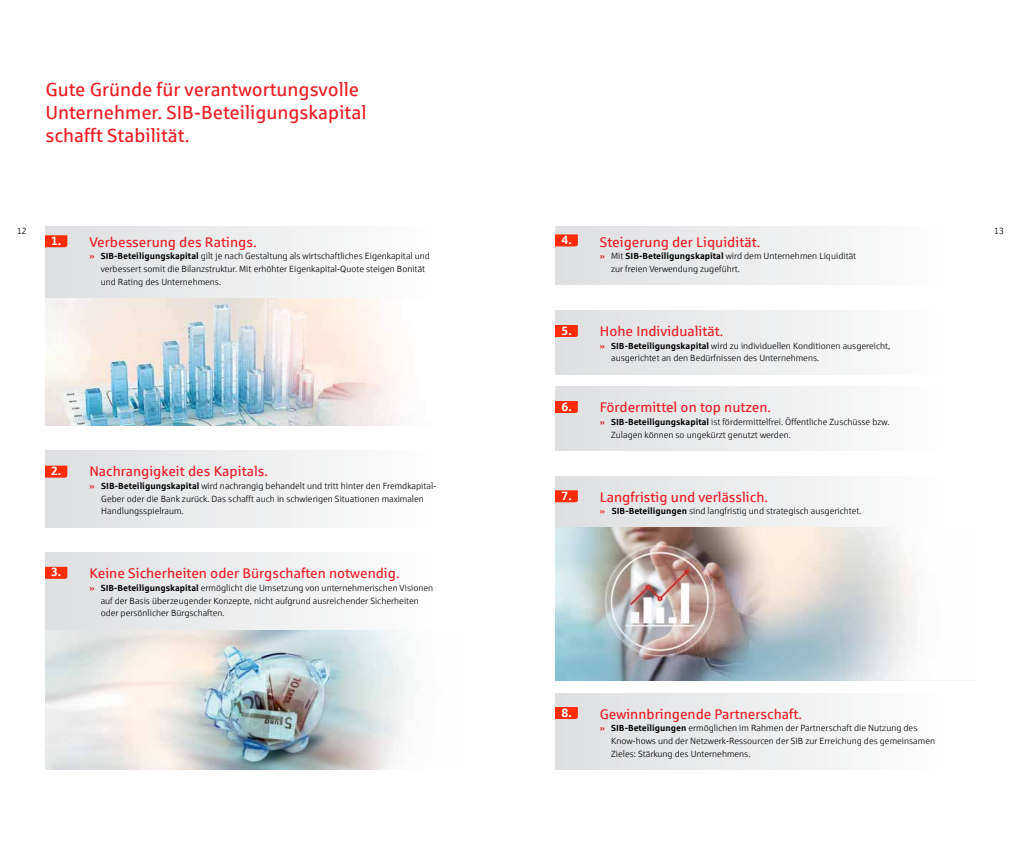
<style>
.page{position:relative;width:1021px;height:842px;background:#fff}
.page>*{position:absolute;margin:0;border:0;box-sizing:border-box;transform-origin:0 0}
.t1{font:19px/23px "Sparkasse Rg";color:#ed1d24}
.t2{font:14px "Sparkasse Rg";color:#ed1d24}
.t3{font:700 12px "Sparkasse Rg";color:#fff}
.t4{font:9px/12.8px "Sparkasse Lt";color:#000}
.s1{font-family:"Sparkasse Serif";font-weight:700;font-size:8.9px;color:#ed1d24}
.s2{font-family:"Sparkasse Rg";font-weight:700;font-size:8.9px}
</style>
<div class="page">
<img style="left:45px;top:297px;width:352px;height:128px">
<div style="left:45px;top:227px;width:420px;height:70px;background:linear-gradient(to right,#dddedf,#fff)"></div>
<svg style="left:45px;top:235px;width:22px;height:12px"></svg>
<div style="left:45px;top:451px;width:420px;height:76px;background:linear-gradient(to right,#dddedf,#fff)"></div>
<svg style="left:45px;top:466px;width:22px;height:12px"></svg>
<img style="left:45px;top:629px;width:368px;height:141px">
<div style="left:45px;top:553px;width:420px;height:76px;background:linear-gradient(to right,#dddedf,#fff)"></div>
<svg style="left:45px;top:567px;width:22px;height:12px"></svg>
<div style="left:556px;top:227px;width:419px;height:58px;background:linear-gradient(to right,#dddee0,#fff)"></div>
<svg style="left:556px;top:234px;width:22px;height:12px"></svg>
<div style="left:556px;top:387px;width:419px;height:64px;background:linear-gradient(to right,#dddee0,#fff)"></div>
<svg style="left:556px;top:401px;width:22px;height:12px"></svg>
<div style="left:556px;top:476px;width:419px;height:51px;background:linear-gradient(to right,#dddedf,#fff)"></div>
<svg style="left:556px;top:490px;width:22px;height:12px"></svg>
<div style="left:556px;top:693px;width:419px;height:77px;background:linear-gradient(to right,#dddee0,#fff)"></div>
<svg style="left:556px;top:707px;width:22px;height:12px"></svg>
<div style="left:556px;top:310px;width:419px;height:64px;background:linear-gradient(to right,#dddee0,#fff)"></div>
<svg style="left:556px;top:325px;width:22px;height:12px"></svg>
<img style="left:556px;top:527px;width:357px;height:153px">
<h1 class="t1" style="left:45px;top:77px;width:322px">Gute Gründe für verantwortungsvolle<br>Unternehmer. SIB-Beteiligungskapital schafft Stabilität.</h1>
<p class="t4" style="left:17px;top:224px;width:11px">12</p>
<p class="t4" style="left:994px;top:224px;width:11px">13</p>
<h3 class="t3" style="left:51px;top:233px;width:12px">1.</h3>
<h2 class="t2" style="left:89px;top:233px;width:169px">Verbesserung des Ratings.</h2>
<p class="t4" style="left:101px;top:250px;width:331px;text-indent:-11px"><span class="s1">»</span> <span class="s2">SIB-Beteiligungskapital</span> gilt je nach Gestaltung als wirtschaftliches Eigenkapital und verbessert somit die Bilanzstruktur. Mit erhöhter Eigenkapital-Quote steigen Bonität und Rating des Unternehmens.</p>
<h3 class="t3" style="left:561px;top:232px;width:12px">4.</h3>
<h2 class="t2" style="left:600px;top:233px;width:162px">Steigerung der Liquidität.</h2>
<p class="t4" style="left:611px;top:250px;width:246px;text-indent:-11px"><span class="s1">»</span> Mit <span class="s2">SIB-Beteiligungskapital</span> wird dem Unternehmen Liquidität zur freien Verwendung zugeführt.</p>
<h3 class="t3" style="left:561px;top:323px;width:12px">5.</h3>
<h2 class="t2" style="left:600px;top:322px;width:125px">Hohe Individualität.</h2>
<p class="t4" style="left:611px;top:339px;width:280px;text-indent:-11px"><span class="s1">»</span> <span class="s2">SIB-Beteiligungskapital</span> wird zu individuellen Konditionen ausgereicht, ausgerichtet an den Bedürfnissen des Unternehmens.</p>
<h3 class="t3" style="left:561px;top:399px;width:12px">6.</h3>
<h2 class="t2" style="left:600px;top:399px;width:173px">Fördermittel on top nutzen.</h2>
<p class="t4" style="left:611px;top:415px;width:280px;text-indent:-11px"><span class="s1">»</span> <span class="s2">SIB-Beteiligungskapital</span> ist fördermittelfrei. Öffentliche Zuschüsse bzw.<br>Zulagen können so ungekürzt genutzt werden.</p>
<h3 class="t3" style="left:51px;top:463px;width:12px">2.</h3>
<h2 class="t2" style="left:89px;top:463px;width:180px">Nachrangigkeit des Kapitals.</h2>
<p class="t4" style="left:101px;top:479px;width:336px;text-indent:-12px"><span class="s1">»</span> <span class="s2">SIB-Beteiligungskapital</span> wird nachrangig behandelt und tritt hinter den Fremdkapital-<br>Geber oder die Bank zurück. Das schafft auch in schwierigen Situationen maximalen<br>Handlungsspielraum.</p>
<h3 class="t3" style="left:561px;top:488px;width:12px">7.</h3>
<h2 class="t2" style="left:600px;top:488px;width:170px">Langfristig und verlässlich.</h2>
<p class="t4" style="left:600px;top:505px;width:263px"><span class="s1">»</span> <span class="s2">SIB-Beteiligungen</span> sind langfristig und strategisch ausgerichtet.</p>
<h3 class="t3" style="left:51px;top:565px;width:12px">3.</h3>
<h2 class="t2" style="left:89px;top:565px;width:312px">Keine Sicherheiten oder Bürgschaften notwendig.</h2>
<p class="t4" style="left:101px;top:581px;width:334px;text-indent:-11px"><span class="s1">»</span> <span class="s2">SIB-Beteiligungskapital</span> ermöglicht die Umsetzung von unternehmerischen Visionen auf der Basis überzeugender Konzepte, nicht aufgrund ausreichender Sicherheiten oder persönlicher Bürgschaften.</p>
<h3 class="t3" style="left:561px;top:705px;width:12px">8.</h3>
<h2 class="t2" style="left:600px;top:705px;width:204px">Gewinnbringende Partnerschaft.</h2>
<p class="t4" style="left:611px;top:722px;width:325px;text-indent:-11px"><span class="s1">»</span> <span class="s2">SIB-Beteiligungen</span> ermöglichen im Rahmen der Partnerschaft die Nutzung des<br>Know-hows und der Netzwerk-Ressourcen der SIB zur Erreichung des gemeinsamen<br>Zieles: Stärkung des Unternehmens.</p>
</div>
